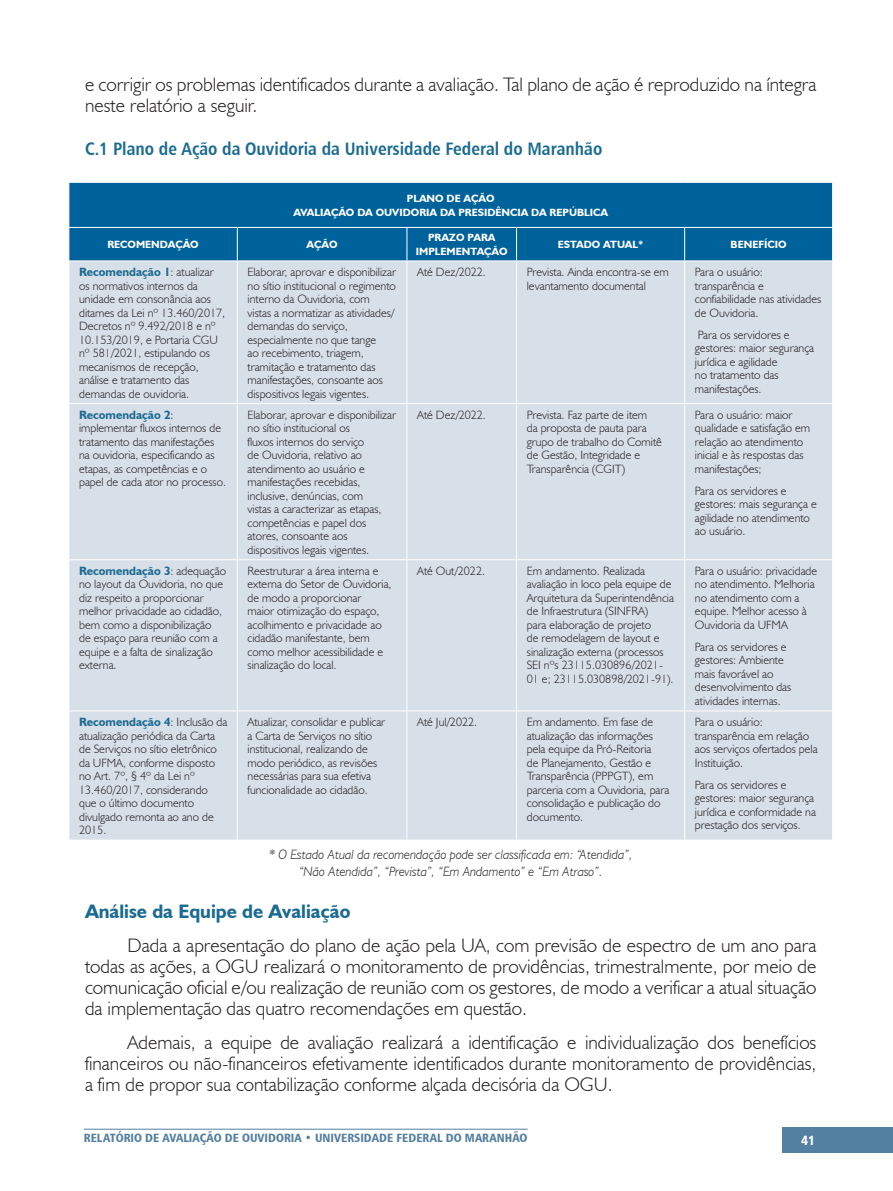
<style>
.page{position:relative;width:893px;height:1191px;background:#fff}
.page>*{position:absolute;margin:0;border:0;box-sizing:border-box;transform-origin:0 0}
._07__TEXTO_CORRENTE{font:300 19.5px/21px "Humanist 521 BT";color:#231f20;text-align:justify}
._06__TÍTULO_NÃO_SUMÁ{font:700 19.5px "Humanist 521 BT";color:#1b6b91}
._03__TÍTULO_NÍVEL_A{font:18px "Humanist 777 BT Bold Condensed B";color:#1b6b91}
._06__FONTE_DE_DADOS{font:italic 300 13.5px "Humanist 521 BT";color:#231f20}
.t1{font:13.5px "Humanist 777 BT Black Condensed B";color:#fff}
._03__CÉLULA_INTERNA{font:300 12px/13.5px "Humanist 521 BT";color:#231f20}
.t2{font:12px "Humanist 777 BT Black Condensed B";color:#537fa0}
._02__CÉLULA_CABEÇALH{font:700 10.5px/13.5px "Humanist 521 BT";color:#fff;text-align:center}
.s1{font-weight:700;color:#1b6b91}
</style>
<div class="page">
<hr style="left:84px;top:1128px;width:444px;height:1px;background:#537fa0">
<div style="left:782px;top:1127px;width:111px;height:25px;background:#537fa0"></div>
<div style="left:69px;top:183px;width:763px;height:77px;background:#00629a"></div>
<div style="left:69px;top:261px;width:763px;height:578px;background:#d7dfe8"></div>
<hr style="left:237px;top:228px;width:1px;height:32px;background:#fff">
<hr style="left:407px;top:228px;width:1px;height:32px;background:#fff">
<hr style="left:516px;top:228px;width:1px;height:32px;background:#fff">
<hr style="left:684px;top:228px;width:1px;height:32px;background:#fff">
<hr style="left:237px;top:261px;width:1px;height:142px;background:#fff">
<hr style="left:407px;top:261px;width:1px;height:142px;background:#fff">
<hr style="left:516px;top:261px;width:1px;height:142px;background:#fff">
<hr style="left:684px;top:261px;width:1px;height:142px;background:#fff">
<hr style="left:68px;top:403px;width:169px;height:1px;background:#fff">
<hr style="left:237px;top:403px;width:170px;height:1px;background:#fff">
<hr style="left:237px;top:404px;width:1px;height:155px;background:#fff">
<hr style="left:407px;top:403px;width:110px;height:1px;background:#fff">
<hr style="left:407px;top:404px;width:1px;height:155px;background:#fff">
<hr style="left:517px;top:403px;width:168px;height:1px;background:#fff">
<hr style="left:516px;top:404px;width:1px;height:155px;background:#fff">
<hr style="left:685px;top:403px;width:148px;height:1px;background:#fff">
<hr style="left:684px;top:404px;width:1px;height:155px;background:#fff">
<hr style="left:237px;top:560px;width:1px;height:150px;background:#fff">
<hr style="left:407px;top:560px;width:1px;height:150px;background:#fff">
<hr style="left:516px;top:560px;width:1px;height:150px;background:#fff">
<hr style="left:684px;top:560px;width:1px;height:150px;background:#fff">
<hr style="left:68px;top:710px;width:169px;height:1px;background:#fff">
<hr style="left:237px;top:710px;width:170px;height:1px;background:#fff">
<hr style="left:237px;top:711px;width:1px;height:128px;background:#fff">
<hr style="left:407px;top:710px;width:110px;height:1px;background:#fff">
<hr style="left:407px;top:711px;width:1px;height:128px;background:#fff">
<hr style="left:517px;top:710px;width:168px;height:1px;background:#fff">
<hr style="left:516px;top:711px;width:1px;height:128px;background:#fff">
<hr style="left:685px;top:710px;width:148px;height:1px;background:#fff">
<hr style="left:684px;top:711px;width:1px;height:128px;background:#fff">
<hr style="left:68px;top:227px;width:169px;height:1px;background:#fff">
<hr style="left:237px;top:227px;width:170px;height:1px;background:#fff">
<hr style="left:407px;top:227px;width:110px;height:1px;background:#fff">
<hr style="left:517px;top:227px;width:168px;height:1px;background:#fff">
<hr style="left:685px;top:227px;width:148px;height:1px;background:#fff">
<hr style="left:68px;top:559px;width:169px;height:1px;background:#fff">
<hr style="left:237px;top:559px;width:170px;height:1px;background:#fff">
<hr style="left:407px;top:559px;width:110px;height:1px;background:#fff">
<hr style="left:517px;top:559px;width:168px;height:1px;background:#fff">
<hr style="left:685px;top:559px;width:148px;height:1px;background:#fff">
<p class="_07__TEXTO_CORRENTE" style="left:85px;top:74px;width:733px">e corrigir os problemas identificados durante a avaliação. Tal plano de ação é reproduzido na íntegra neste relatório a seguir.</p>
<p class="_03__TÍTULO_NÍVEL_A" style="left:85px;top:137px;width:519px">C.1 Plano de Ação da Ouvidoria da Universidade Federal do Maranhão</p>
<p class="_02__CÉLULA_CABEÇALH" style="left:407px;top:191px;width:89px">PLANO DE AÇÃO</p>
<p class="_02__CÉLULA_CABEÇALH" style="left:293px;top:205px;width:316px">AVALIAÇÃO DA OUVIDORIA DA PRESIDÊNCIA DA REPÚBLICA</p>
<p class="_02__CÉLULA_CABEÇALH" style="left:107px;top:238px;width:93px">RECOMENDAÇÃO</p>
<p class="_02__CÉLULA_CABEÇALH" style="left:307px;top:238px;width:32px">AÇÃO</p>
<p class="_02__CÉLULA_CABEÇALH" style="left:416px;top:231px;width:93px">PRAZO PARA<br>IMPLEMENTAÇÃO</p>
<p class="_02__CÉLULA_CABEÇALH" style="left:558px;top:238px;width:87px">ESTADO ATUAL*</p>
<p class="_02__CÉLULA_CABEÇALH" style="left:731px;top:238px;width:58px">BENEFÍCIO</p>
<p class="_03__CÉLULA_INTERNA" style="left:79px;top:265px;width:148px"><span class="s1">Recomendação 1</span>: atualizar os normativos internos da unidade em consonância aos ditames da Lei nº 13.460/2017,<br>Decretos nº 9.492/2018 e nº<br>10.153/2019, e Portaria CGU nº 581/2021, estipulando os mecanismos de recepção, análise e tratamento das demandas de ouvidoria.</p>
<p class="_03__CÉLULA_INTERNA" style="left:248px;top:265px;width:150px">Elaborar, aprovar e disponibilizar no sítio institucional o regimento interno da Ouvidoria, com vistas a normatizar as atividades/ demandas do serviço, especialmente no que tange<br>ao recebimento, triagem, tramitação e tratamento das manifestações, consoante aos dispositivos legais vigentes.</p>
<p class="_03__CÉLULA_INTERNA" style="left:417px;top:265px;width:70px">Até Dez/2022.</p>
<p class="_03__CÉLULA_INTERNA" style="left:527px;top:265px;width:143px">Prevista. Ainda encontra-se em levantamento documental</p>
<p class="_03__CÉLULA_INTERNA" style="left:695px;top:265px;width:128px">Para o usuário: transparência e confiabilidade nas atividades de Ouvidoria.</p>
<p class="_03__CÉLULA_INTERNA" style="left:695px;top:327px;width:121px">Para os servidores e gestores: maior segurança jurídica e agilidade<br>no tratamento das manifestações.</p>
<p class="_03__CÉLULA_INTERNA" style="left:79px;top:407px;width:149px"><span class="s1">Recomendação 2</span>: implementar fluxos internos de tratamento das manifestações na ouvidoria, especificando as etapas, as competências e o papel de cada ator no processo.</p>
<p class="_03__CÉLULA_INTERNA" style="left:248px;top:407px;width:150px">Elaborar, aprovar e disponibilizar no sítio institucional os<br>fluxos internos do serviço<br>de Ouvidoria, relativo ao atendimento ao usuário e manifestações recebidas, inclusive, denúncias, com<br>vistas a caracterizar as etapas, competências e papel dos atores, consoante aos dispositivos legais vigentes.</p>
<p class="_03__CÉLULA_INTERNA" style="left:417px;top:407px;width:70px">Até Dez/2022.</p>
<p class="_03__CÉLULA_INTERNA" style="left:527px;top:407px;width:137px">Prevista. Faz parte de item<br>da proposta de pauta para grupo de trabalho do Comitê de Gestão, Integridade e<br>Transparência (CGIT)</p>
<p class="_03__CÉLULA_INTERNA" style="left:695px;top:407px;width:117px">Para o usuário: maior qualidade e satisfação em relação ao atendimento inicial e às respostas das manifestações;</p>
<p class="_03__CÉLULA_INTERNA" style="left:695px;top:484px;width:123px">Para os servidores e gestores: mais segurança e agilidade no atendimento ao usuário.</p>
<p class="_03__CÉLULA_INTERNA" style="left:79px;top:564px;width:148px"><span class="s1">Recomendação 3</span>: adequação no layout da Ouvidoria, no que diz respeito a proporcionar melhor privacidade ao cidadão, bem como a disponibilização de espaço para reunião com a equipe e a falta de sinalização externa.</p>
<p class="_03__CÉLULA_INTERNA" style="left:248px;top:564px;width:146px">Reestruturar a área interna e externa do Setor de Ouvidoria, de modo a proporcionar<br>maior otimização do espaço, acolhimento e privacidade ao cidadão manifestante, bem como melhor acessibilidade e sinalização do local.</p>
<p class="_03__CÉLULA_INTERNA" style="left:417px;top:564px;width:69px">Até Out/2022.</p>
<p class="_03__CÉLULA_INTERNA" style="left:527px;top:564px;width:149px">Em andamento. Realizada avaliação in loco pela equipe de<br>Arquitetura da Superintendência de Infraestrutura (SINFRA)<br>para elaboração de projeto<br>de remodelagem de layout e sinalização externa (processos<br>SEI nºs 23115.030896/2021-<br>01 e; 23115.030898/2021-91).</p>
<p class="_03__CÉLULA_INTERNA" style="left:695px;top:564px;width:124px">Para o usuário: privacidade no atendimento. Melhoria no atendimento com a equipe. Melhor acesso à<br>Ouvidoria da UFMA</p>
<p class="_03__CÉLULA_INTERNA" style="left:695px;top:640px;width:98px">Para os servidores e gestores: Ambiente mais favorável ao desenvolvimento das atividades internas.</p>
<p class="_03__CÉLULA_INTERNA" style="left:79px;top:715px;width:150px"><span class="s1">Recomendação 4</span>: Inclusão da atualização periódica da Carta de Serviços no sítio eletrônico da UFMA, conforme disposto no Art. 7º, § 4º da Lei nº<br>13.460/2017, considerando que o último documento divulgado remonta ao ano de<br>2015.</p>
<p class="_03__CÉLULA_INTERNA" style="left:248px;top:715px;width:139px">Atualizar, consolidar e publicar a Carta de Serviços no sítio institucional, realizando de modo periódico, as revisões necessárias para sua efetiva funcionalidade ao cidadão.</p>
<p class="_03__CÉLULA_INTERNA" style="left:417px;top:715px;width:61px">Até Jul/2022.</p>
<p class="_03__CÉLULA_INTERNA" style="left:527px;top:715px;width:144px">Em andamento. Em fase de atualização das informações pela equipe da Pró-Reitoria<br>de Planejamento, Gestão e<br>Transparência (PPPGT), em parceria com a Ouvidoria, para consolidação e publicação do documento.</p>
<p class="_03__CÉLULA_INTERNA" style="left:695px;top:715px;width:124px">Para o usuário: transparência em relação aos serviços ofertados pela<br>Instituição.</p>
<p class="_03__CÉLULA_INTERNA" style="left:695px;top:777px;width:123px">Para os servidores e gestores: maior segurança jurídica e conformidade na prestação dos serviços.</p>
<p class="_06__FONTE_DE_DADOS" style="left:269px;top:846px;width:365px">* O Estado Atual da recomendação pode ser classificada em: “Atendida”,</p>
<p class="_06__FONTE_DE_DADOS" style="left:299px;top:862px;width:305px">“Não Atendida”, “Prevista”, “Em Andamento” e “Em Atraso”.</p>
<p class="_06__TÍTULO_NÃO_SUMÁ" style="left:85px;top:899px;width:267px">Análise da Equipe de Avaliação</p>
<p class="_07__TEXTO_CORRENTE" style="left:85px;top:934px;width:733px;text-indent:43px">Dada a apresentação do plano de ação pela UA, com previsão de espectro de um ano para todas as ações, a OGU realizará o monitoramento de providências, trimestralmente, por meio de comunicação oficial e/ou realização de reunião com os gestores, de modo a verificar a atual situação da implementação das quatro recomendações em questão.</p>
<p class="_07__TEXTO_CORRENTE" style="left:85px;top:1031px;width:733px;text-indent:43px">Ademais, a equipe de avaliação realizará a identificação e individualização dos benefícios financeiros ou não-financeiros efetivamente identificados durante monitoramento de providências, a fim de propor sua contabilização conforme alçada decisória da OGU.</p>
<p class="t2" style="left:84px;top:1130px;width:445px">RELATÓRIO DE AVALIAÇÃO DE OUVIDORIA • UNIVERSIDADE FEDERAL DO MARANHÃO</p>
<p class="t1" style="left:801px;top:1132px;width:16px">41</p>
</div>
